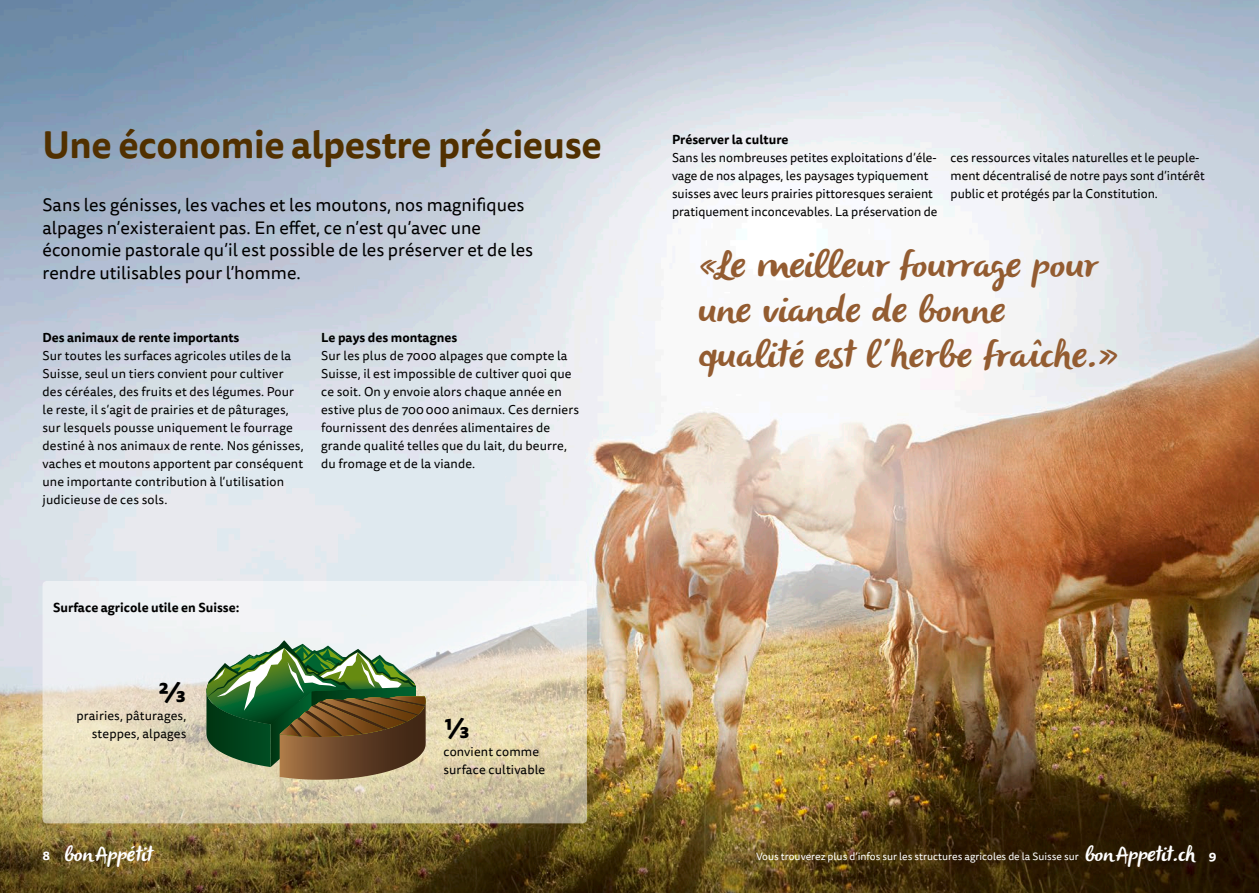
<style>
.page{position:relative;width:1259px;height:893px;background:#fff}
.page>*{position:absolute;margin:0;border:0;box-sizing:border-box;transform-origin:0 0}
.t1{font:italic 37.5px/45px "Olivier";letter-spacing:.01em;color:#935c31}
.t2{font:700 37.5px "Tisa Sans OT";letter-spacing:-.01em;color:#513000}
.t3{font:700 27.75px "Tisa Sans OT";color:#000}
.t4{font:italic 21px "Olivier";color:#fff}
.t5{font:18px/22.5px "Tisa Sans OT";color:#000}
.t6{font:12.75px/18px "Tisa Sans OT";letter-spacing:.01em;color:#000}
.t7{font:700 12.75px "Tisa Sans OT";color:#000}
.t8{font:700 12.75px "Tisa Sans OT";color:#fff}
.t9{font:10.5px "Tisa Sans OT";color:#fff}
.s1{font-family:"Olivier";font-style:italic;font-size:21px}
</style>
<div class="page">
<img style="left:0;top:0;width:1259px;height:893px">
<svg style="left:43px;top:581px;width:544px;height:242px"></svg>
<svg style="left:192px;top:640px;width:240px;height:127px;background:#72805b"></svg>
<h1 class="t2" style="left:43px;top:121px;width:561px">Une économie alpestre précieuse</h1>
<h3 class="t5" style="left:43px;top:195px;width:492px">Sans les génisses, les vaches et les moutons, nos magnifiques alpages n’existeraient pas. En effet, ce n’est qu’avec une économie pastorale qu’il est possible de les préserver et de les rendre utilisables pour l’homme.</h3>
<p class="t7" style="left:43px;top:329px;width:198px">Des animaux de rente importants</p>
<p class="t6" style="left:43px;top:347px;width:263px">Sur toutes les surfaces agricoles utiles de la Suisse, seul un tiers convient pour cultiver des céréales, des fruits et des légumes. Pour le reste, il s’agit de prairies et de pâturages, sur lesquels pousse uniquement le fourrage destiné à nos animaux de rente. Nos génisses, vaches et moutons apportent par conséquent une importante contribution à l’utilisation judicieuse de ces sols.</p>
<p class="t7" style="left:321px;top:329px;width:138px">Le pays des montagnes</p>
<p class="t6" style="left:321px;top:347px;width:259px">Sur les plus de 7000 alpages que compte la Suisse, il est impossible de cultiver quoi que ce soit. On y envoie alors chaque année en estive plus de 700000 animaux. Ces derniers fournissent des denrées alimentaires de grande qualité telles que du lait, du beurre, du fromage et de la viande.</p>
<p class="t7" style="left:53px;top:599px;width:188px">Surface agricole utile en Suisse:</p>
<h2 class="t3" style="left:159px;top:674px;width:29px">2/3</h2>
<p class="t6" style="left:76px;top:707px;width:111px;text-align:right">prairies, pâturages, steppes, alpages</p>
<h2 class="t3" style="left:443px;top:710px;width:28px">1/3</h2>
<p class="t6" style="left:443px;top:743px;width:103px">convient comme surface cultivable</p>
<p class="t7" style="left:672px;top:131px;width:118px">Préserver la culture</p>
<p class="t6" style="left:672px;top:149px;width:267px">Sans les nombreuses petites exploitations d’éle&shy;vage de nos alpages, les paysages typiquement suisses avec leurs prairies pittoresques seraient pratiquement inconcevables. La préservation de</p>
<p class="t6" style="left:950px;top:149px;width:256px">ces ressources vitales naturelles et le peuple&shy;ment décentralisé de notre pays sont d’intérêt public et protégés par la Constitution.</p>
<h1 class="t1" style="left:697px;top:246px;width:428px">«Le meilleur fo urrage po ur une viande de bonne qualité est l ’herbe fraîc he.»</h1>
<h3 class="t4" style="left:64px;top:842px;width:95px">bon Appétit</h3>
<p class="t9" style="left:756px;top:850px;width:440px">Vous trouverez plus d’infos sur les structures agricoles de la Suisse sur <span class="s1">bon Appetit.ch</span></p>
<p class="t8" style="left:43px;top:847px;width:9px">8</p>
<p class="t8" style="left:1208px;top:847px;width:9px">9</p>
</div>
